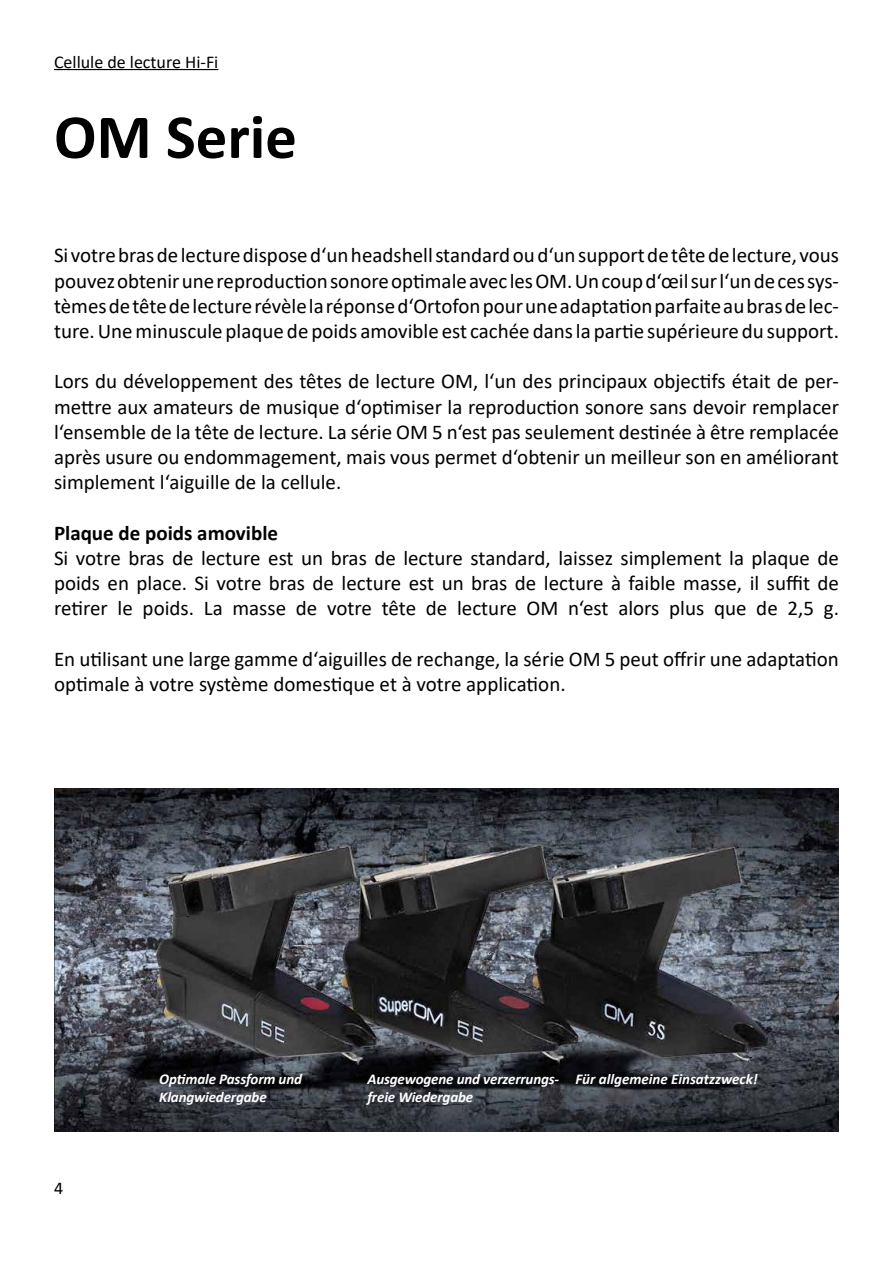
<style>
.page{position:relative;width:893px;height:1263px;background:#fff}
.page>*{position:absolute;margin:0;border:0;box-sizing:border-box;transform-origin:0 0}
.t1{font:700 63px "Calibri";color:#000}
.t2{font:21px/25.2px "Calibri";color:#000;text-align:justify}
.t3{font:700 21px "Calibri";color:#000}
.t4{font:18px "Calibri";color:#000}
.t5{font:italic 700 15px/18px "Calibri";letter-spacing:-.01em;color:#fff}
</style>
<div class="page">
<img style="left:54px;top:788px;width:785px;height:343px">
<hr style="left:54px;top:69px;width:164px;height:1px;background:#000">
<p class="t4" style="left:54px;top:49px;width:166px">Cellule de lecture Hi-Fi</p>
<h1 class="t1" style="left:54px;top:92px;width:244px">OM Serie</h1>
<p class="t2" style="left:54px;top:242px;width:786px">Si votre bras de lecture dispose d‘un headshell standard ou d‘un support de tête de lecture, vous pouvez obtenir une reproduction sonore optimale avec les OM. Un coup d‘œil sur l‘un de ces sys&shy;tèmes de tête de lecture révèle la réponse d‘Ortofon pour une adaptation parfaite au bras de lec&shy;ture. Une minuscule plaque de poids amovible est cachée dans la partie supérieure du support.</p>
<p class="t2" style="left:54px;top:368px;width:786px">Lors du développement des têtes de lecture OM, l‘un des principaux objectifs était de per&shy;mettre aux amateurs de musique d‘optimiser la reproduction sonore sans devoir remplacer l‘ensemble de la tête de lecture. La série OM 5 n‘est pas seulement destinée à être remplacée après usure ou endommagement, mais vous permet d‘obtenir un meilleur son en améliorant simplement l‘aiguille de la cellule.</p>
<p class="t3" style="left:54px;top:518px;width:226px">Plaque de poids amovible</p>
<p class="t2" style="left:54px;top:545px;width:786px">Si votre bras de lecture est un bras de lecture standard, laissez simplement la plaque de poids en place. Si votre bras de lecture est un bras de lecture à faible masse, il suffit de retirer le poids. La masse de votre tête de lecture OM n‘est alors plus que de 2,5 g.</p>
<p class="t2" style="left:54px;top:645px;width:786px">En utilisant une large gamme d‘aiguilles de rechange, la série OM 5 peut offrir une adaptation optimale à votre système domestique et à votre application.</p>
<p class="t4" style="left:54px;top:1175px;width:11px">4</p>
<p class="t5" style="left:159px;top:1069px;width:144px">Optimale Passform und<br>Klangwiedergabe</p>
<p class="t5" style="left:367px;top:1069px;width:392px">Ausgewogene und verzerrungs- Für allgemeine Einsatzzweck! freie Wiedergabe</p>
</div>
